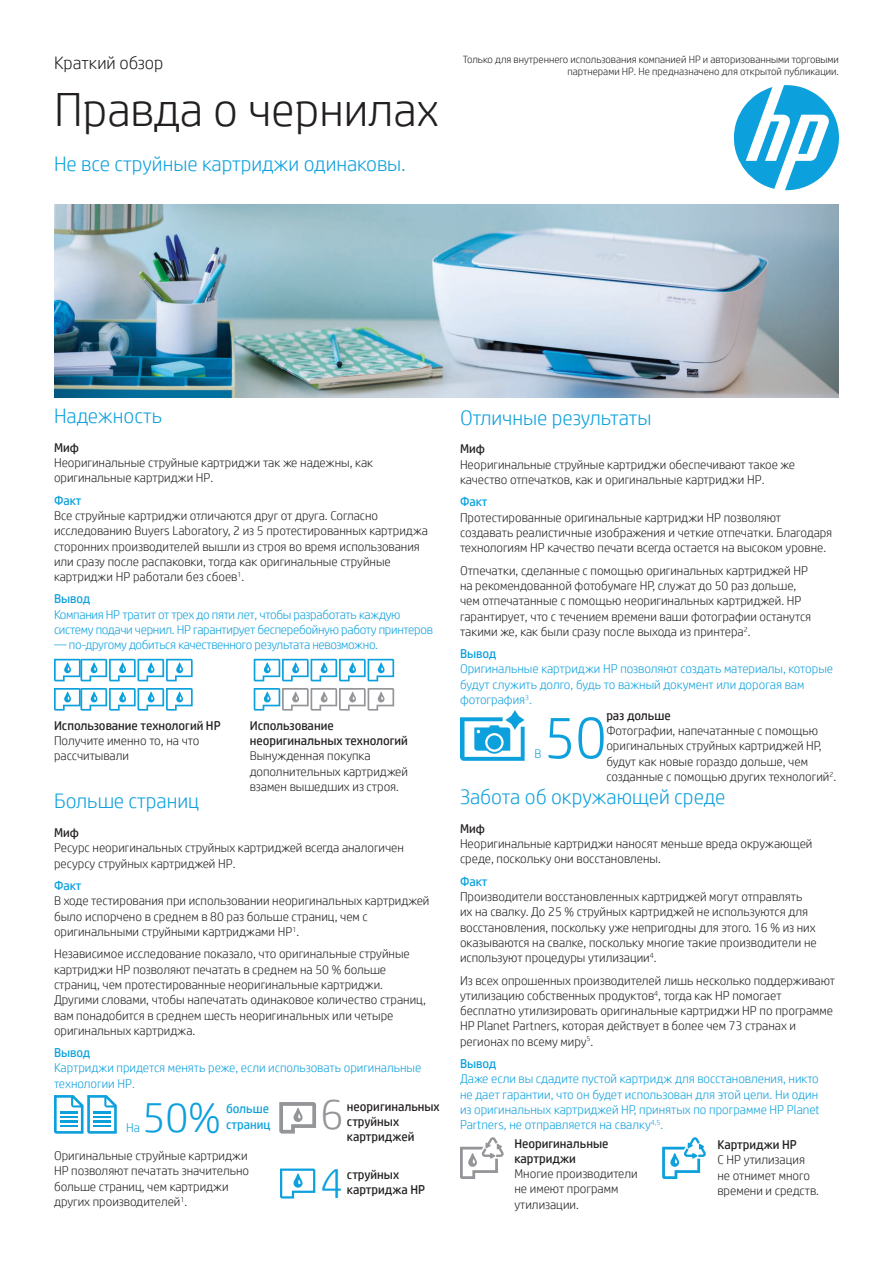
<style>
.page{position:relative;width:893px;height:1263px;background:#fff}
.page>*{position:absolute;margin:0;border:0;box-sizing:border-box;transform-origin:0 0}
.t1{font:300 59.55px "HP Simplified";color:#0ca0dd}
.t2{font:300 48px "HP Simplified";color:#231f20}
.t3{font:300 42.75px "HP Simplified";color:#0ca0dd}
.t4{font:300 42.75px "HP Simplified";color:#939598}
.t5{font:300 21px "HP Simplified";color:#0ca0dd}
.t6{font:300 18px "HP Simplified";color:#231f20}
.t7{font:300 12.75px/15.3px "HP Simplified";color:#231f20}
.t8{font:300 12.75px/15.3px "HP Simplified";letter-spacing:-.015em;color:#0ca0dd}
.t9{font:12.75px/15.3px "HP Simplified";color:#231f20}
.t10{font:12.75px/15.3px "HP Simplified";color:#0ca0dd}
.t11{font:12.75px "HP Simplified";letter-spacing:-.005em;color:#08a0dc}
.t12{font:300 10.5px/12.6px "HP Simplified";color:#231f20;text-align:right}
</style>
<div class="page">
<img style="left:54px;top:205px;width:785px;height:192px">
<svg style="left:734px;top:85px;width:105px;height:105px"></svg>
<svg style="left:54px;top:659px;width:139px;height:22px"></svg>
<svg style="left:254px;top:659px;width:140px;height:22px"></svg>
<svg style="left:54px;top:688px;width:139px;height:23px"></svg>
<svg style="left:254px;top:688px;width:140px;height:23px"></svg>
<svg style="left:280px;top:1168px;width:35px;height:30px"></svg>
<svg style="left:279px;top:1102px;width:37px;height:32px"></svg>
<svg style="left:460px;top:710px;width:65px;height:51px"></svg>
<svg style="left:460px;top:1137px;width:44px;height:42px"></svg>
<svg style="left:662px;top:1137px;width:44px;height:42px"></svg>
<svg style="left:54px;top:1095px;width:63px;height:39px"></svg>
<h3 class="t6" style="left:54px;top:51px;width:111px">Краткий обзор</h3>
<h2 class="t2" style="left:54px;top:78px;width:386px">Правда о чернилах</h2>
<h3 class="t5" style="left:54px;top:150px;width:353px">Не все струйные картриджи одинаковы.</h3>
<p class="t12" style="left:463px;top:52px;width:378px">Только для внутреннего использования компанией HP и авторизованными торговыми партнерами HP. Не предназначено для открытой публикации.</p>
<h3 class="t5" style="left:54px;top:402px;width:110px">Надежность</h3>
<p class="t9" style="left:54px;top:439px;width:26px">Миф</p>
<p class="t7" style="left:54px;top:455px;width:321px">Неоригинальные струйные картриджи так же надежны, как оригинальные картриджи HP.</p>
<p class="t11" style="left:54px;top:492px;width:29px">Факт</p>
<p class="t7" style="left:54px;top:507px;width:376px">Все струйные картриджи отличаются друг от друга. Согласно исследованию Buyers Laboratory, 2 из 5 протестированных картриджа сторонних производителей вышли из строя во время использования или сразу после распаковки, тогда как оригинальные струйные картриджи HP работали без сбоев<sup>1</sup>.</p>
<p class="t10" style="left:54px;top:591px;width:38px">Вывод</p>
<p class="t8" style="left:54px;top:606px;width:380px">Компания HP тратит от трех до пяти лет, чтобы разработать каждую систему подачи чернил. HP гарантирует бесперебойную работу принтеров</p>
<p class="t8" style="left:54px;top:637px;width:325px">— по-другому добиться качественного результата невозможно.</p>
<p class="t9" style="left:54px;top:717px;width:168px">Использование технологий HP</p>
<p class="t7" style="left:54px;top:732px;width:147px">Получите именно то, на что рассчитывали</p>
<p class="t9" style="left:250px;top:717px;width:160px">Использование неоригинальных технологий</p>
<p class="t7" style="left:250px;top:748px;width:160px">Вынужденная покупка дополнительных картриджей взамен вышедших из строя.</p>
<h3 class="t5" style="left:54px;top:787px;width:147px">Больше страниц</h3>
<p class="t9" style="left:54px;top:825px;width:26px">Миф</p>
<p class="t7" style="left:54px;top:840px;width:351px">Ресурс неоригинальных струйных картриджей всегда аналогичен ресурсу струйных картриджей HP.</p>
<p class="t11" style="left:54px;top:877px;width:29px">Факт</p>
<p class="t7" style="left:54px;top:893px;width:377px">В ходе тестирования при использовании неоригинальных картриджей было испорчено в среднем в 80 раз больше страниц, чем с оригинальными струйными картриджами HP<sup>1</sup>.</p>
<p class="t7" style="left:54px;top:946px;width:373px">Независимое исследование показало, что оригинальные струйные картриджи HP позволяют печатать в среднем на 50 % больше страниц, чем протестированные неоригинальные картриджи.<br>Другими словами, чтобы напечатать одинаковое количество страниц, вам понадобится в среднем шесть неоригинальных или четыре оригинальных картриджа.</p>
<p class="t10" style="left:54px;top:1045px;width:38px">Вывод</p>
<p class="t8" style="left:54px;top:1060px;width:369px">Картриджи придется менять реже, если использовать оригинальные технологии HP.</p>
<h3 class="t3" style="left:143px;top:1089px;width:80px">50%</h3>
<p class="t10" style="left:226px;top:1101px;width:46px">больше страниц</p>
<p class="t8" style="left:126px;top:1119px;width:15px">На</p>
<p class="t7" style="left:54px;top:1147px;width:197px">Оригинальные струйные картриджи<br>HP позволяют печатать значительно больше страниц, чем картриджи других производителей<sup>1</sup>.</p>
<h3 class="t4" style="left:321px;top:1086px;width:24px">6</h3>
<h3 class="t3" style="left:321px;top:1155px;width:24px">4</h3>
<p class="t9" style="left:347px;top:1098px;width:94px">неоригинальных струйных картриджей</p>
<p class="t9" style="left:347px;top:1167px;width:80px">струйных картриджа HP</p>
<h3 class="t5" style="left:460px;top:404px;width:193px">Отличные результаты</h3>
<p class="t9" style="left:460px;top:441px;width:26px">Миф</p>
<p class="t7" style="left:460px;top:456px;width:337px">Неоригинальные струйные картриджи обеспечивают такое же качество отпечатков, как и оригинальные картриджи HP.</p>
<p class="t11" style="left:460px;top:494px;width:29px">Факт</p>
<p class="t7" style="left:460px;top:509px;width:374px">Протестированные оригинальные картриджи HP позволяют создавать реалистичные изображения и четкие отпечатки. Благодаря технологиям HP качество печати всегда остается на высоком уровне.</p>
<p class="t7" style="left:460px;top:562px;width:353px">Отпечатки, сделанные с помощью оригинальных картриджей HP на рекомендованной фотобумаге HP, служат до 50 раз дольше, чем отпечатанные с помощью неоригинальных картриджей. HP гарантирует, что с течением времени ваши фотографии останутся такими же, как были сразу после выхода из принтера<sup>2</sup>.</p>
<p class="t10" style="left:460px;top:646px;width:38px">Вывод</p>
<p class="t8" style="left:460px;top:661px;width:375px">Оригинальные картриджи HP позволяют создать материалы, которые будут служить долго, будь то важный документ или дорогая вам фотография<sup>3</sup>.</p>
<p class="t9" style="left:606px;top:707px;width:66px">раз дольше</p>
<p class="t7" style="left:606px;top:722px;width:231px">Фотографии, напечатанные с помощью оригинальных струйных картриджей HP, будут как новые гораздо дольше, чем созданные с помощью других технологий<sup>2</sup>.</p>
<h1 class="t1" style="left:544px;top:699px;width:64px">50</h1>
<p class="t8" style="left:535px;top:746px;width:8px">В</p>
<h3 class="t5" style="left:460px;top:783px;width:267px">Забота об окружающей среде</h3>
<p class="t9" style="left:460px;top:820px;width:26px">Миф</p>
<p class="t7" style="left:460px;top:836px;width:354px">Неоригинальные картриджи наносят меньше вреда окружающей среде, поскольку они восстановлены.</p>
<p class="t11" style="left:460px;top:873px;width:29px">Факт</p>
<p class="t7" style="left:460px;top:888px;width:358px">Производители восстановленных картриджей могут отправлять их на свалку. До 25 % струйных картриджей не используются для восстановления, поскольку уже непригодны для этого. 16 % из них оказываются на свалке, поскольку многие такие производители не используют процедуры утилизации<sup>4</sup>.</p>
<p class="t7" style="left:460px;top:972px;width:376px">Из всех опрошенных производителей лишь несколько поддерживают утилизацию собственных продуктов<sup>4</sup>, тогда как HP помогает бесплатно утилизировать оригинальные картриджи HP по программе HP Planet Partners, которая действует в более чем 73 странах и регионах по всему миру<sup>5</sup>.</p>
<p class="t10" style="left:460px;top:1056px;width:38px">Вывод</p>
<p class="t8" style="left:460px;top:1071px;width:361px;text-align:justify">Даже если вы сдадите пустой картридж для восстановления, никто не дает гарантии, что он будет использован для этой цели. Ни один из оригинальных картриджей HP, принятых по программе HP Planet Partners, не отправляется на свалку<sup>4,5</sup>.</p>
<p class="t9" style="left:514px;top:1135px;width:96px">Неоригинальные картриджи</p>
<p class="t7" style="left:514px;top:1166px;width:125px">Многие производители не имеют программ утилизации.</p>
<p class="t9" style="left:717px;top:1137px;width:81px">Картриджи HP</p>
<p class="t7" style="left:717px;top:1152px;width:103px">С HP утилизация не отнимет много времени и средств.</p>
</div>
